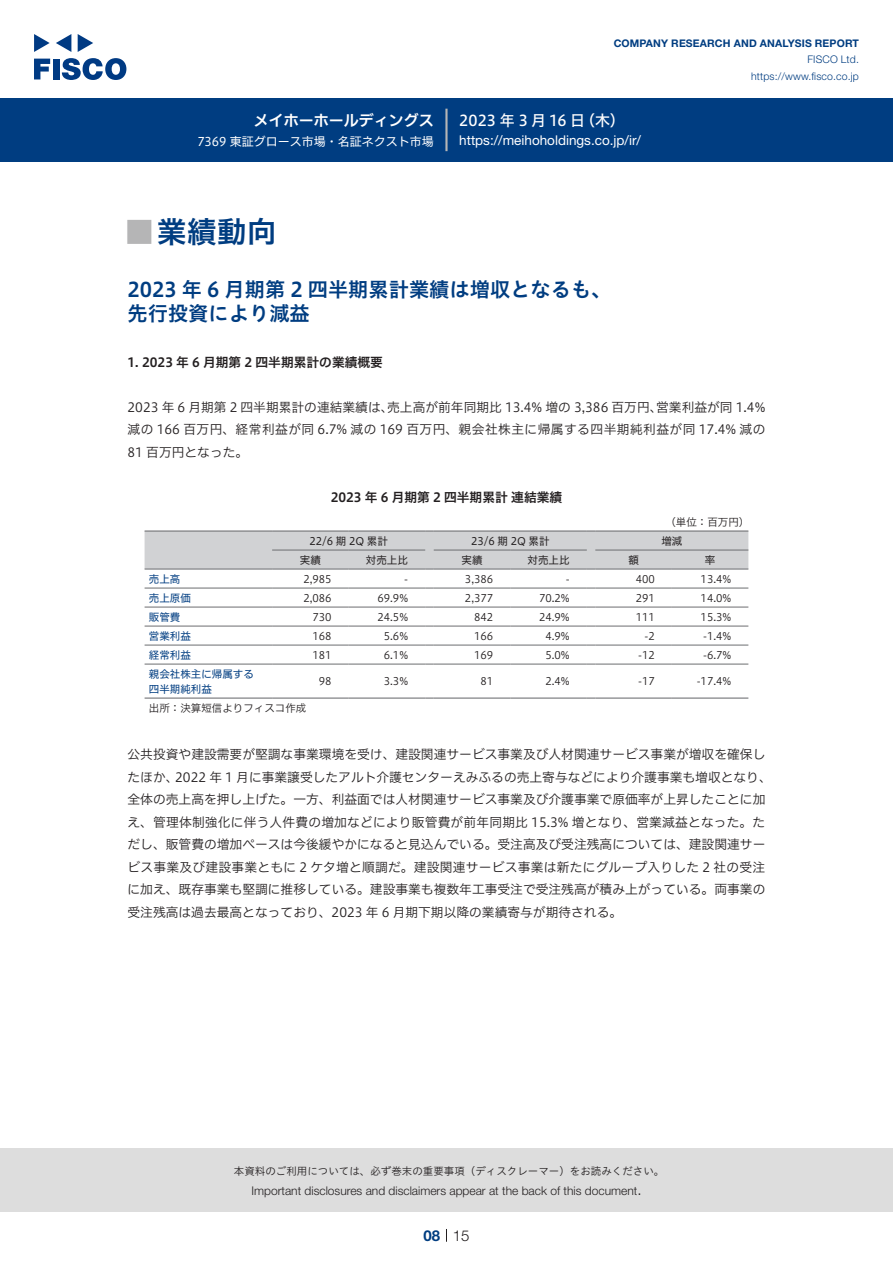
<style>
.page{position:relative;width:893px;height:1263px;background:#fff}
.page>*{position:absolute;margin:0;border:0;box-sizing:border-box;transform-origin:0 0}
.t1{font:30px "Hiragino UD Sans Std N W6";color:#003d81}
.t2{font:24px "Hiragino UD Sans Std N W6";color:#b5b5b6}
.t3{font:20.25px/24px "Hiragino UD Sans Std W6";color:#003d81}
.t4{font:15px "Hiragino UD Sans F Std N W5";letter-spacing:.005em;color:#fff}
.t5{font:15px "Hiragino UD Sans F Std N W6";color:#fff}
.t6{font:300 15px "Helvetica Neue LT Std";color:#231f20}
.t7{font:700 15px "Helvetica Neue LT Std";color:#003d81}
.t8{font:13.5px "Helvetica Neue LT Std";color:#fff}
.t9{font:12.75px/22.5px "Hiragino UD Sans F Std N W3";color:#231f20}
.t10{font:12.75px/22.5px "Hiragino UD Sans F Std N W3";letter-spacing:.035em;color:#231f20}
.t11{font:12.75px "Hiragino UD Sans F Std N W6";color:#231f20}
.t12{font:300 12px "Helvetica Neue LT Std";color:#231f20}
.t13{font:12px "Hiragino UD Sans F Std N W4";color:#fff}
.t14{font:10.5px "Hiragino UD Sans F Std N W3";color:#231f20}
.t15{font:10.5px "Hiragino UD Sans Std W3";color:#231f20}
.t16{font:10.5px "Hiragino UD Sans F Std N W4";color:#231f20}
.t17{font:10.5px/19px "Hiragino UD Sans F Std N W4";color:#003d81}
.t18{font:700 10.5px "Helvetica Neue LT Std";letter-spacing:.015em;color:#003d81}
.t19{font:300 10.5px/16.5px "Helvetica Neue LT Std";letter-spacing:.015em;color:#003d81;text-align:right}
</style>
<div class="page">
<div style="left:0;top:1148px;width:893px;height:64px;background:#ddd"></div>
<svg style="left:34px;top:59px;width:16px;height:20px"></svg>
<div style="left:53px;top:59px;width:6px;height:20px;background:#003a83"></div>
<svg style="left:62px;top:58px;width:64px;height:22px"></svg>
<svg style="left:34px;top:34px;width:16px;height:18px"></svg>
<svg style="left:78px;top:34px;width:15px;height:18px"></svg>
<svg style="left:56px;top:34px;width:15px;height:18px"></svg>
<div style="left:0;top:98px;width:893px;height:64px;background:#003d81"></div>
<hr style="left:445px;top:109px;width:3px;height:42px;background:#b5b5b6">
<svg style="left:446px;top:1229px;width:1px;height:13px"></svg>
<hr style="left:145px;top:588px;width:127px;height:1px;background:#6c6d70">
<hr style="left:272px;top:588px;width:77px;height:1px;background:#6c6d70">
<hr style="left:349px;top:588px;width:76px;height:1px;background:#6c6d70">
<hr style="left:434px;top:588px;width:76px;height:1px;background:#6c6d70">
<hr style="left:510px;top:588px;width:77px;height:1px;background:#6c6d70">
<hr style="left:595px;top:588px;width:77px;height:1px;background:#6c6d70">
<hr style="left:672px;top:588px;width:76px;height:1px;background:#6c6d70">
<hr style="left:145px;top:607px;width:127px;height:1px;background:#6c6d70">
<hr style="left:272px;top:607px;width:77px;height:1px;background:#6c6d70">
<hr style="left:349px;top:607px;width:76px;height:1px;background:#6c6d70">
<hr style="left:434px;top:607px;width:76px;height:1px;background:#6c6d70">
<hr style="left:510px;top:607px;width:77px;height:1px;background:#6c6d70">
<hr style="left:595px;top:607px;width:77px;height:1px;background:#6c6d70">
<hr style="left:672px;top:607px;width:76px;height:1px;background:#6c6d70">
<hr style="left:145px;top:626px;width:127px;height:1px;background:#6c6d70">
<hr style="left:272px;top:626px;width:77px;height:1px;background:#6c6d70">
<hr style="left:349px;top:626px;width:76px;height:1px;background:#6c6d70">
<hr style="left:434px;top:626px;width:76px;height:1px;background:#6c6d70">
<hr style="left:510px;top:626px;width:77px;height:1px;background:#6c6d70">
<hr style="left:595px;top:626px;width:77px;height:1px;background:#6c6d70">
<hr style="left:672px;top:626px;width:76px;height:1px;background:#6c6d70">
<hr style="left:145px;top:645px;width:127px;height:1px;background:#6c6d70">
<hr style="left:272px;top:645px;width:77px;height:1px;background:#6c6d70">
<hr style="left:349px;top:645px;width:76px;height:1px;background:#6c6d70">
<hr style="left:434px;top:645px;width:76px;height:1px;background:#6c6d70">
<hr style="left:510px;top:645px;width:77px;height:1px;background:#6c6d70">
<hr style="left:595px;top:645px;width:77px;height:1px;background:#6c6d70">
<hr style="left:672px;top:645px;width:76px;height:1px;background:#6c6d70">
<hr style="left:145px;top:664px;width:127px;height:1px;background:#6c6d70">
<hr style="left:272px;top:664px;width:77px;height:1px;background:#6c6d70">
<hr style="left:349px;top:664px;width:76px;height:1px;background:#6c6d70">
<hr style="left:434px;top:664px;width:76px;height:1px;background:#6c6d70">
<hr style="left:510px;top:664px;width:77px;height:1px;background:#6c6d70">
<hr style="left:595px;top:664px;width:77px;height:1px;background:#6c6d70">
<hr style="left:672px;top:664px;width:76px;height:1px;background:#6c6d70">
<svg style="left:145px;top:530px;width:603px;height:40px;background:#cbccce"></svg>
<hr style="left:595px;top:530px;width:77px;height:2px;background:#6c6d70">
<hr style="left:672px;top:530px;width:76px;height:2px;background:#6c6d70">
<hr style="left:145px;top:697px;width:127px;height:2px;background:#6c6d70">
<hr style="left:272px;top:697px;width:77px;height:2px;background:#6c6d70">
<hr style="left:349px;top:697px;width:76px;height:2px;background:#6c6d70">
<svg style="left:425px;top:697px;width:9px;height:2px"></svg>
<hr style="left:434px;top:697px;width:76px;height:2px;background:#6c6d70">
<hr style="left:510px;top:697px;width:77px;height:2px;background:#6c6d70">
<svg style="left:587px;top:697px;width:8px;height:2px"></svg>
<hr style="left:595px;top:697px;width:77px;height:2px;background:#6c6d70">
<hr style="left:672px;top:697px;width:76px;height:2px;background:#6c6d70">
<p class="t5" style="left:254px;top:109px;width:182px">メイホーホールディングス</p>
<p class="t13" style="left:197px;top:132px;width:238px">7369 東証グロース市場・名証ネクスト市場</p>
<p class="t18" style="left:614px;top:37px;width:247px">COMPANY RESEARCH AND ANALYSIS REPORT</p>
<p class="t19" style="left:751px;top:51px;width:109px">FISCO Ltd. https://www.fisco.co j p.</p>
<p class="t4" style="left:580px;top:109px;width:46px">（木(</p>
<p class="t4" style="left:459px;top:109px;width:127px">2023 年 3 月 16 日</p>
<p class="t8" style="left:459px;top:132px;width:183px">https://meihoholdings. c o j p. /i r/</p>
<h1 class="t1" style="left:157px;top:209px;width:121px">業績動向</h1>
<h2 class="t2" style="left:128px;top:213px;width:25px">█</h2>
<h3 class="t3" style="left:128px;top:276px;width:485px">2023 年 6 月期第 2 四半期累計業績は増収となるも、先行投資により減益</h3>
<p class="t11" style="left:128px;top:352px;width:257px">1. 2023 年 6 月期第 2 四半期累計の業績概要</p>
<p class="t9" style="left:387px;top:395px;width:277px">売上高が前年同期比 13.4% 増の 3,386 百万円、</p>
<p class="t9" style="left:656px;top:395px;width:111px">営業利益が同 1.4%</p>
<p class="t10" style="left:128px;top:395px;width:639px">2023 年 6 月期第 2 四半期累計の連結業績は、<br>減の 166 百万円、経常利益が同 6.7% 減の 169 百万円、親会社株主に帰属する四半期純利益が同 17.4% 減の<br>81 百万円となった。</p>
<p class="t11" style="left:331px;top:487px;width:233px">2023 年 6 月期第 2 四半期累計連結業績</p>
<p class="t14" style="left:665px;top:514px;width:85px">（単位：百万円(</p>
<p class="t16" style="left:661px;top:533px;width:22px">増減</p>
<p class="t16" style="left:309px;top:533px;width:80px">22/6 期 2Q 累計</p>
<p class="t16" style="left:471px;top:533px;width:80px">23/6 期 2Q 累計</p>
<p class="t16" style="left:300px;top:552px;width:22px">実績</p>
<p class="t16" style="left:366px;top:552px;width:44px">対売上比</p>
<p class="t16" style="left:461px;top:552px;width:22px">実績</p>
<p class="t16" style="left:528px;top:552px;width:43px">対売上比</p>
<p class="t16" style="left:628px;top:552px;width:12px">額</p>
<p class="t16" style="left:705px;top:552px;width:12px">率</p>
<p class="t17" style="left:149px;top:568px;width:33px">売上高</p>
<p class="t14" style="left:303px;top:571px;width:30px">2,985</p>
<p class="t14" style="left:404px;top:571px;width:5px">-</p>
<p class="t14" style="left:465px;top:571px;width:30px">3,386</p>
<p class="t14" style="left:566px;top:571px;width:5px">-</p>
<p class="t14" style="left:636px;top:571px;width:21px">400</p>
<p class="t14" style="left:701px;top:571px;width:32px">13.4%</p>
<p class="t17" style="left:149px;top:587px;width:43px">売上原価</p>
<p class="t14" style="left:303px;top:590px;width:30px">2,086</p>
<p class="t14" style="left:377px;top:590px;width:32px">69.9%</p>
<p class="t14" style="left:465px;top:590px;width:30px">2,377</p>
<p class="t14" style="left:539px;top:590px;width:32px">70.2%</p>
<p class="t14" style="left:636px;top:590px;width:21px">291</p>
<p class="t14" style="left:701px;top:590px;width:32px">14.0%</p>
<p class="t17" style="left:149px;top:606px;width:33px">販管費</p>
<p class="t14" style="left:313px;top:609px;width:21px">730</p>
<p class="t14" style="left:377px;top:609px;width:32px">24.5%</p>
<p class="t14" style="left:474px;top:609px;width:21px">842</p>
<p class="t14" style="left:539px;top:609px;width:32px">24.9%</p>
<p class="t14" style="left:636px;top:609px;width:21px">111</p>
<p class="t14" style="left:701px;top:609px;width:32px">15.3%</p>
<p class="t17" style="left:149px;top:625px;width:43px">営業利益</p>
<p class="t14" style="left:313px;top:628px;width:21px">168</p>
<p class="t14" style="left:384px;top:628px;width:26px">5.6%</p>
<p class="t14" style="left:474px;top:628px;width:21px">166</p>
<p class="t14" style="left:545px;top:628px;width:26px">4.9%</p>
<p class="t14" style="left:644px;top:628px;width:12px">-2</p>
<p class="t14" style="left:703px;top:628px;width:30px">-1.4%</p>
<p class="t17" style="left:149px;top:644px;width:106px">経常利益<br>親会社株主に帰属する</p>
<p class="t14" style="left:384px;top:647px;width:26px">6.1%</p>
<p class="t14" style="left:474px;top:647px;width:21px">169</p>
<p class="t14" style="left:703px;top:647px;width:30px">-6.7%</p>
<p class="t14" style="left:638px;top:647px;width:18px">-12</p>
<p class="t14" style="left:313px;top:647px;width:21px">181</p>
<p class="t14" style="left:545px;top:647px;width:26px">5.0%</p>
<p class="t14" style="left:384px;top:673px;width:26px">3.3%</p>
<p class="t14" style="left:545px;top:673px;width:26px">2.4%</p>
<p class="t14" style="left:319px;top:673px;width:14px">98</p>
<p class="t14" style="left:480px;top:673px;width:14px">81</p>
<p class="t14" style="left:697px;top:673px;width:36px">-17.4%</p>
<p class="t14" style="left:638px;top:673px;width:18px">-17</p>
<p class="t17" style="left:149px;top:678px;width:64px">四半期純利益</p>
<p class="t14" style="left:149px;top:700px;width:159px">出所：決算短信よりフィスコ作成</p>
<p class="t9" style="left:175px;top:742px;width:598px;text-indent:-48px">公共投資や建設需要が堅調な事業環境を受け、建設関連サービス事業及び人材関連サービス事業が増収を確保し<br>2022 年 1 月に事業譲受したアルト介護センターえみふるの売上寄与などにより介護事業も増収となり、</p>
<p class="t9" style="left:128px;top:765px;width:639px">たほか、<br>全体の売上高を押し上げた。一方、利益面では人材関連サービス事業及び介護事業で原価率が上昇したことに加え、管理体制強化に伴う人件費の増加などにより販管費が前年同期比 15.3% 増となり、営業減益となった。ただし、販管費の増加ペースは今後緩やかになると見込んでいる。受注高及び受注残高については、建設関連サービス事業及び建設事業ともに 2 ケタ増と順調だ。建設関連サービス事業は新たにグループ入りした 2 社の受注に加え、既存事業も堅調に推移している。建設事業も複数年工事受注で受注残高が積み上がっている。両事業の受注残高は過去最高となっており、2023 年 6 月期下期以降の業績寄与が期待される。</p>
<p class="t15" style="left:234px;top:1163px;width:432px">本資料のご利用については、必ず巻末の重要事項（ディスクレーマー）をお読みください。</p>
<p class="t6" style="left:637px;top:1180px;width:6px">.</p>
<p class="t12" style="left:251px;top:1183px;width:387px">Important disclosures and disclaimers appear at the back of this document</p>
<p class="t7" style="left:423px;top:1226px;width:18px">08</p>
<p class="t6" style="left:453px;top:1226px;width:18px">15</p>
</div>
